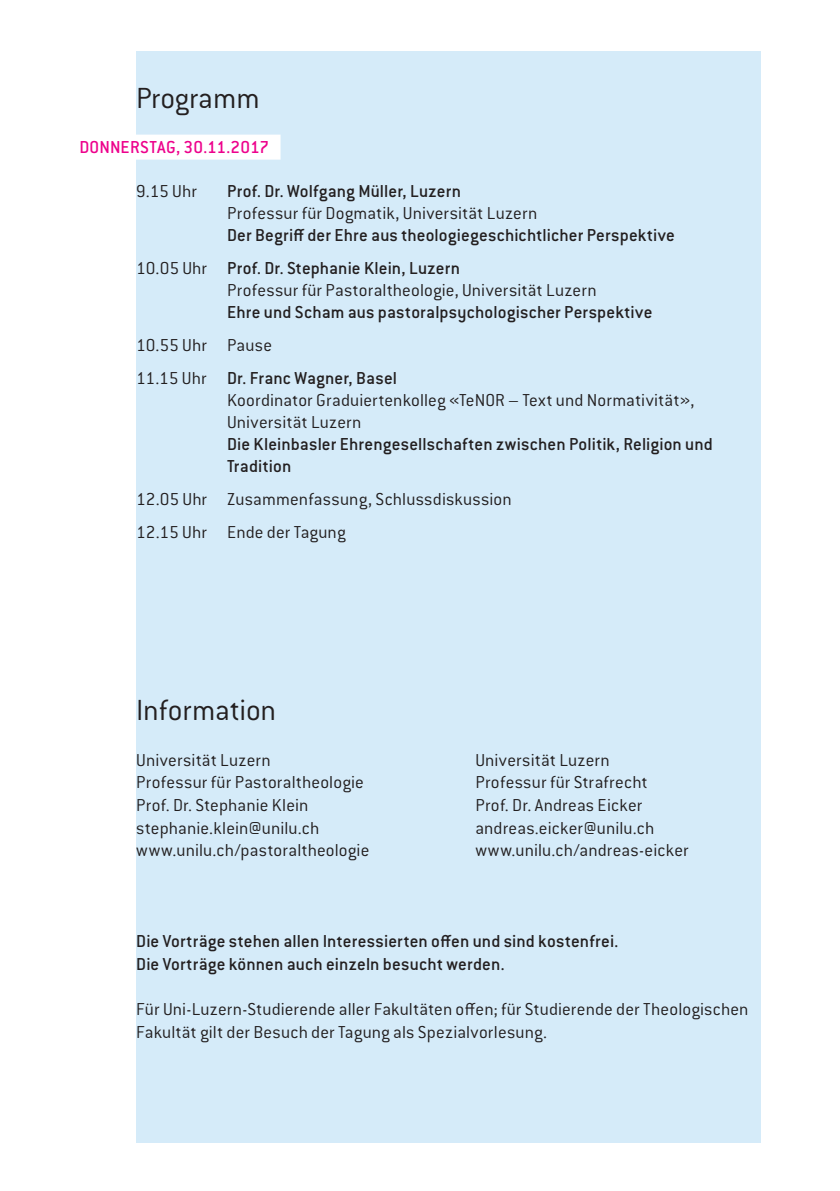
<style>
.page{position:relative;width:840px;height:1191px;background:#fff}
.page>*{position:absolute;margin:0;border:0;box-sizing:border-box;transform-origin:0 0}
._07-LT{font:300 32px "Conduit ITC Std";letter-spacing:-.005em;color:#231f20}
._06-UT{font:300 32px "Conduit ITC Std";letter-spacing:-.01em;color:#231f20}
._07-LT-2{font:300 19px/22px "Conduit ITC Std";letter-spacing:.01em;color:#231f20}
._07-LT-3{font:500 19px/22px "Conduit ITC Std";letter-spacing:.005em;color:#231f20}
._07-LT-4{font:500 19px "Conduit ITC Std";letter-spacing:.005em;color:#ed028c}
.s1{font-weight:300}
</style>
<div class="page">
<div style="left:136px;top:51px;width:624px;height:1092px;background:#d5ebf9"></div>
<div style="left:79px;top:135px;width:201px;height:25px;background:#fff"></div>
<p class="_06-UT" style="left:136px;top:78px;width:125px">Programm</p>
<p class="_07-LT-4" style="left:79px;top:136px;width:191px">DONNERSTAG, 30.11.2017</p>
<p class="_07-LT-2" style="left:136px;top:180px;width:62px">9.15 Uhr</p>
<p class="_07-LT-3" style="left:227px;top:180px;width:235px">Prof. Dr. Wolfgang Müller, Luzern</p>
<p class="_07-LT-2" style="left:227px;top:202px;width:312px">Professur für Dogmatik, Universität Luzern</p>
<p class="_07-LT-3" style="left:227px;top:224px;width:449px">Der Begriff der Ehre aus theologiegeschichtlicher Perspektive</p>
<p class="_07-LT-3" style="left:136px;top:257px;width:325px"><span class="s1">10.05 Uhr</span> Prof. Dr. Stephanie Klein, Luzern</p>
<p class="_07-LT-2" style="left:227px;top:279px;width:371px">Professur für Pastoraltheologie, Universität Luzern</p>
<p class="_07-LT-3" style="left:227px;top:301px;width:426px">Ehre und Scham aus pastoralpsychologischer Perspektive</p>
<p class="_07-LT-2" style="left:136px;top:334px;width:137px">10.55 Uhr Pause</p>
<p class="_07-LT-3" style="left:136px;top:367px;width:262px"><span class="s1">11.15 Uhr</span> Dr. Franc Wagner, Basel</p>
<p class="_07-LT-2" style="left:227px;top:389px;width:468px">Koordinator Graduiertenkolleg «TeNOR – Text und Normativität»,<br>Universität Luzern</p>
<p class="_07-LT-3" style="left:227px;top:433px;width:487px">Die Kleinbasler Ehrengesellschaften zwischen Politik, Religion und<br>Tradition</p>
<p class="_07-LT-2" style="left:136px;top:488px;width:377px">12.05 Uhr Zusammenfassung, Schlussdiskussion</p>
<p class="_07-LT-2" style="left:136px;top:521px;width:211px">12.15 Uhr Ende der Tagung</p>
<p class="_07-LT" style="left:136px;top:691px;width:141px">Information</p>
<p class="_07-LT-2" style="left:136px;top:748px;width:136px">Universität Luzern</p>
<p class="_07-LT-2" style="left:136px;top:771px;width:229px">Professur für Pastoraltheologie</p>
<p class="_07-LT-2" style="left:136px;top:793px;width:174px">Prof. Dr. Stephanie Klein</p>
<p class="_07-LT-2" style="left:136px;top:816px;width:185px">stephanie.klein@unilu.ch</p>
<p class="_07-LT-2" style="left:136px;top:839px;width:234px">www.unilu.ch/pastoraltheologie</p>
<p class="_07-LT-2" style="left:475px;top:748px;width:136px">Universität Luzern</p>
<p class="_07-LT-2" style="left:475px;top:771px;width:174px">Professur für Strafrecht</p>
<p class="_07-LT-2" style="left:475px;top:793px;width:168px">Prof. Dr. Andreas Eicker</p>
<p class="_07-LT-2" style="left:475px;top:816px;width:180px">andreas.eicker@unilu.ch</p>
<p class="_07-LT-2" style="left:475px;top:839px;width:215px">www.unilu.ch/andreas-eicker</p>
<p class="_07-LT-3" style="left:136px;top:929px;width:483px">Die Vorträge stehen allen Interessierten offen und sind kostenfrei.</p>
<p class="_07-LT-3" style="left:136px;top:952px;width:370px">Die Vorträge können auch einzeln besucht werden.</p>
<p class="_07-LT-2" style="left:136px;top:997px;width:613px;line-height:22.6px">Für Uni-Luzern-Studierende aller Fakultäten offen; für Studierende der Theologischen<br>Fakultät gilt der Besuch der Tagung als Spezialvorlesung.</p>
</div>
